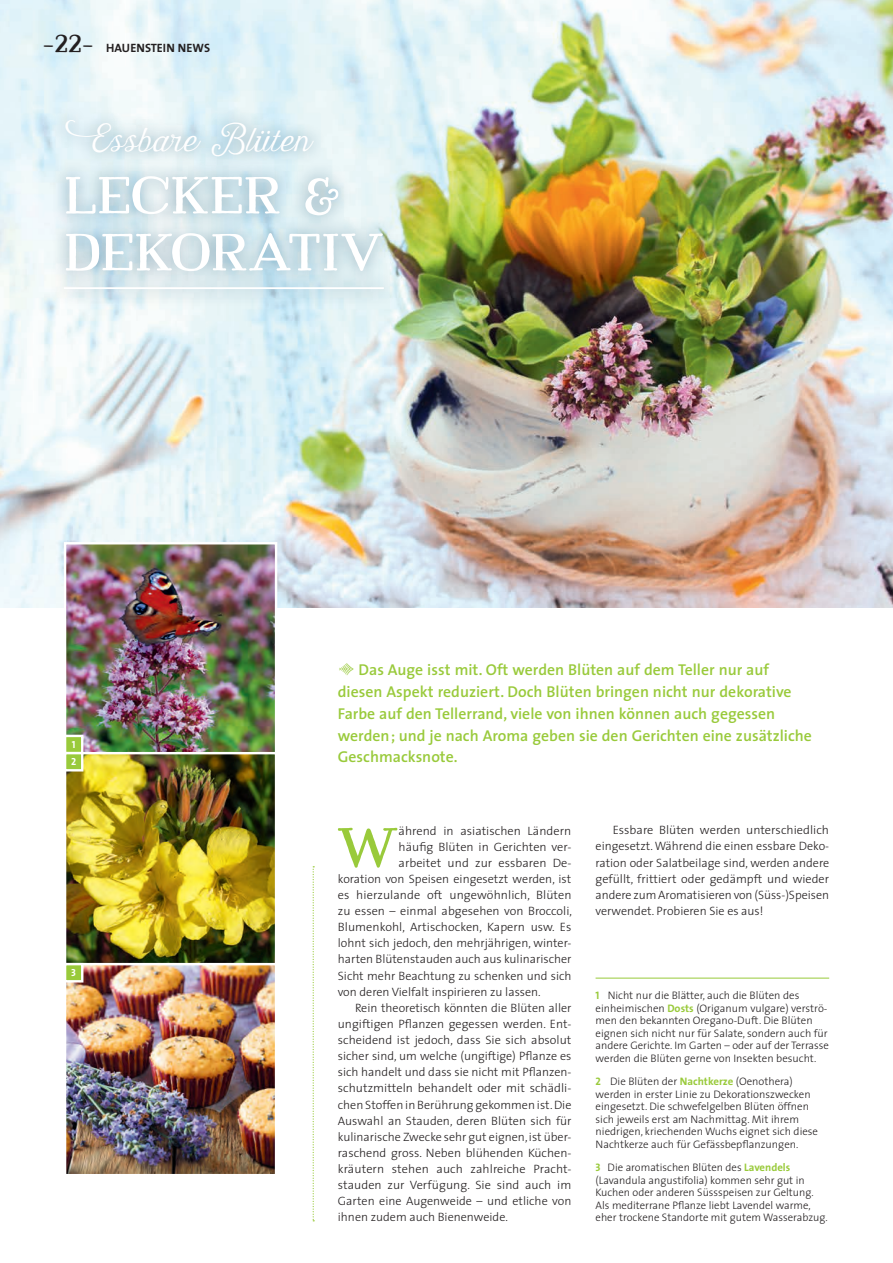
<style>
.page{position:relative;width:893px;height:1263px;background:#fff}
.page>*{position:absolute;margin:0;border:0;box-sizing:border-box;transform-origin:0 0}
._021_news_lauftext_1{font:54.45px "Harman Slab";color:#99ca3b}
._001_Titel_42pt{font:50.85px/57px "Harman Slab";letter-spacing:-.01em;color:#fff}
._000_kleiner_Titel{font:29.1px "Harman Script";letter-spacing:.01em;color:#fff}
.t1{font:600 15.75px/21.8px "The Sans";color:#99ca3b}
._021_news_lauftext_1-2{font:300 12.15px/16px "The Sans";color:#231f20;text-align:justify}
.t2{font:700 12.15px "The Sans";letter-spacing:.005em;color:#231f20}
._032_news_legende_li{font:300 10.95px/12.6px "The Sans";color:#231f20}
._031_Linie_news_lege{font:300 10.95px/12.6px "The Sans";color:#231f20}
.t3{font:10.35px "The Sans Bold Caps";color:#fff}
.s1{font-family:"Harman Slab";font-weight:400;font-size:24.3px}
.s2{font-family:"Harman Extras 1";font-weight:400}
.s3{font-family:"The Sans Bold Caps";font-weight:400;color:#99ca3b}
.s4{font-weight:700;color:#99ca3b}
</style>
<div class="page">
<img style="left:0;top:0;width:893px;height:607px">
<img style="left:67px;top:545px;width:207px;height:628px">
<div style="left:64px;top:542px;width:213px;height:213px;border:2px solid #fff"></div>
<div style="left:64px;top:752px;width:213px;height:213px;border:2px solid #fff"></div>
<div style="left:64px;top:963px;width:213px;height:213px;border:2px solid #fff"></div>
<div style="left:48px;top:160px;width:352px;height:147px;background:#003b5e;opacity:.35"></div>
<hr style="left:64px;top:287px;width:320px;height:2px;background:#fff">
<div style="left:50px;top:105px;width:278px;height:66px;background:#003b5e;opacity:.25"></div>
<svg style="left:313px;top:866px;width:1px;height:355px"></svg>
<div style="left:65px;top:736px;width:17px;height:17px;background:#99ca3b"></div>
<div style="left:64px;top:735px;width:19px;height:19px;border:2px solid #fff"></div>
<div style="left:65px;top:964px;width:17px;height:17px;background:#99ca3b"></div>
<div style="left:64px;top:963px;width:19px;height:19px;border:2px solid #fff"></div>
<div style="left:65px;top:753px;width:17px;height:17px;background:#99ca3b"></div>
<div style="left:64px;top:752px;width:19px;height:19px;border:2px solid #fff"></div>
<hr style="left:596px;top:978px;width:233px;height:1px;background:#99ca3b">
<p class="t2" style="left:43px;top:38px;width:169px"><span class="s1">-22-</span> HAUENSTEIN NEWS</p>
<p class="_000_kleiner_Titel" style="left:64px;top:124px;width:247px">Essbare Blüten</p>
<p class="_001_Titel_42pt" style="left:64px;top:169px;width:321px">LECKER &amp;<br>DEKORATIV</p>
<p class="t3" style="left:72px;top:736px;width:5px">1</p>
<p class="t3" style="left:71px;top:753px;width:7px">2</p>
<p class="t3" style="left:71px;top:964px;width:6px">3</p>
<p class="t1" style="left:338px;top:658px;width:475px"><span class="s2">V</span> Das Auge isst mit. Oft werden Blüten auf dem Teller nur auf diesen Aspekt reduziert. Doch Blüten bringen nicht nur dekorative Farbe auf den Tellerrand, viele von ihnen können auch gegessen werden; und je nach Aroma geben sie den Gerichten eine zusätzliche Geschmacksnote.</p>
<p class="_021_news_lauftext_1-2" style="left:596px;top:822px;width:235px;text-indent:17px">Essbare Blüten werden unterschiedlich eingesetzt. Während die einen essbare Deko&shy;ration oder Salatbeilage sind, werden andere gefüllt, frittiert oder gedämpft und wieder andere zum Aromatisieren von (Süss-)Speisen verwendet. Probieren Sie es aus!</p>
<p class="_021_news_lauftext_1" style="left:337px;top:814px;width:63px">W</p>
<p class="_021_news_lauftext_1-2" style="left:399px;top:822px;width:174px">ährend in asiatischen Ländern</p>
<p class="_021_news_lauftext_1-2" style="left:399px;top:838px;width:174px">häufig Blüten in Gerichten ver-</p>
<p class="_021_news_lauftext_1-2" style="left:399px;top:854px;width:174px">arbeitet und zur essbaren De-</p>
<p class="_021_news_lauftext_1-2" style="left:338px;top:870px;width:235px">koration von Speisen eingesetzt werden, ist</p>
<p class="_021_news_lauftext_1-2" style="left:338px;top:886px;width:235px">es hierzulande oft ungewöhnlich, Blüten</p>
<p class="_021_news_lauftext_1-2" style="left:338px;top:902px;width:236px">zu essen – einmal abgesehen von Broccoli,</p>
<p class="_021_news_lauftext_1-2" style="left:338px;top:919px;width:235px">Blumenkohl, Artischocken, Kapern usw. Es</p>
<p class="_021_news_lauftext_1-2" style="left:338px;top:935px;width:235px">lohnt sich jedoch, den mehrjährigen, winter-</p>
<p class="_021_news_lauftext_1-2" style="left:338px;top:951px;width:235px">harten Blütenstauden auch aus kulinarischer</p>
<p class="_021_news_lauftext_1-2" style="left:338px;top:967px;width:235px">Sicht mehr Beachtung zu schenken und sich</p>
<p class="_021_news_lauftext_1-2" style="left:338px;top:983px;width:204px">von deren Vielfalt inspirieren zu lassen.</p>
<p class="_021_news_lauftext_1-2" style="left:338px;top:999px;width:235px;text-indent:17px">Rein theoretisch könnten die Blüten aller ungiftigen Pflanzen gegessen werden. Ent&shy;scheidend ist jedoch, dass Sie sich absolut sicher sind, um welche (ungiftige) Pflanze es sich handelt und dass sie nicht mit Pflanzen&shy;schutzmitteln behandelt oder mit schädli&shy;chen Stoffen in Berührung gekommen ist. Die Auswahl an Stauden, deren Blüten sich für kulinarische Zwecke sehr gut eignen, ist über&shy;raschend gross. Neben blühenden Küchen&shy;kräutern stehen auch zahlreiche Pracht&shy;stauden zur Verfügung. Sie sind auch im Garten eine Augenweide – und etliche von ihnen zudem auch Bienenweide.</p>
<p class="_031_Linie_news_lege" style="left:596px;top:989px;width:235px"><span class="s3">1</span> Nicht nur die Blätter, auch die Blüten des einheimischen <span class="s4">Dosts</span> (Origanum vulgare) verströ&shy;men den bekannten Oregano-Duft. Die Blüten eignen sich nicht nur für Salate, sondern auch für andere Gerichte. Im Garten – oder auf der Terrasse werden die Blüten gerne von Insekten besucht.</p>
<p class="_032_news_legende_li" style="left:596px;top:1074px;width:224px"><span class="s3">2</span> Die Blüten der <span class="s4">Nachtkerze</span> (Oenothera) werden in erster Linie zu Dekorationszwecken eingesetzt. Die schwefelgelben Blüten öffnen sich jeweils erst am Nachmittag. Mit ihrem niedrigen, kriechenden Wuchs eignet sich diese Nachtkerze auch für Gefässbepflanzungen.</p>
<p class="_032_news_legende_li" style="left:596px;top:1160px;width:234px"><span class="s3">3</span> Die aromatischen Blüten des <span class="s4">Lavendels </span>(Lavandula angustifolia) kommen sehr gut in Kuchen oder anderen Süssspeisen zur Geltung.<br>Als mediterrane Pflanze liebt Lavendel warme, eher trockene Standorte mit gutem Wasserabzug.</p>
</div>
